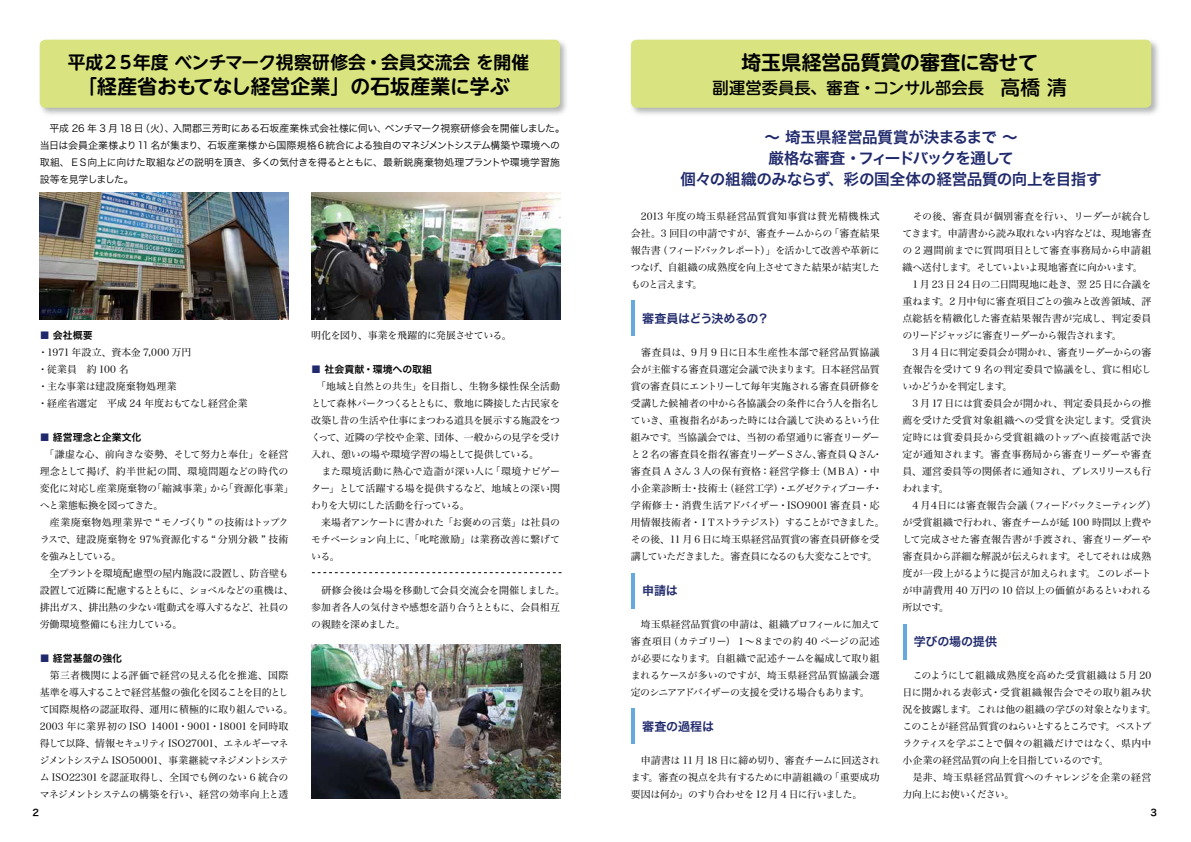
<style>
.page{position:relative;width:1191px;height:842px;background:#fff}
.page>*{position:absolute;margin:0;border:0;box-sizing:border-box;transform-origin:0 0}
.t1{font:700 19.8px "UD Shin M Go Pro De";letter-spacing:-.005em;color:#000}
.t2{font:700 17.7px "UD Shin M Go Pro De";letter-spacing:-.01em;color:#000}
.t3{font:500 16.3px "UD Shin M Go Pro";color:#000}
.t4{font:15.6px/20.5px "Hira Kaku Pro N W6";letter-spacing:-.03em;color:#1f296b;text-align:center}
.t5{font:12px "Hira Kaku Pro N W6";letter-spacing:-.015em;color:#1f296b}
.t6{font:12px "Hira Kaku Pro N W6";letter-spacing:-.035em;color:#1f296b}
.t7{font:9.9px/17px "Hira Min Pro N W3";letter-spacing:-.02em;color:#000}
.t8{font:9.9px/17px "Hira Kaku Pro N W3";letter-spacing:-.025em;color:#000}
.t9{font:9.9px/17px "Hira Min Pro N W3";color:#000}
.t10{font:9.9px "Hira Kaku Pro N W6";letter-spacing:.005em;color:#000}
.t11{font:9.2px "Hira Kaku Pro N W6";color:#000}
.s1{color:#1f296b}
.s2{font-size:19.8px}
</style>
<div class="page">
<svg style="left:39px;top:39px;width:528px;height:76px;background:#dadbd7"></svg>
<div style="left:40px;top:40px;width:520px;height:68px;background:#d9e480;border-radius:6px"></div>
<svg style="left:312px;top:572px;width:249px;height:1px"></svg>
<img style="left:311px;top:192px;width:249px;height:128px">
<img style="left:40px;top:192px;width:248px;height:128px">
<img style="left:312px;top:644px;width:249px;height:155px">
<svg style="left:630px;top:39px;width:529px;height:76px"></svg>
<div style="left:631px;top:40px;width:520px;height:68px;background:#d9e480;border-radius:6px"></div>
<hr style="left:631px;top:301px;width:4px;height:35px;background:#65aadd">
<hr style="left:631px;top:573px;width:4px;height:35px;background:#65aadd">
<hr style="left:631px;top:709px;width:4px;height:35px;background:#65aadd">
<svg style="left:903px;top:624px;width:3px;height:35px"></svg>
<h2 class="t2" style="left:68px;top:48px;width:463px">平成２５年度 ベンチマーク視察研修会・会員交流会 を開催</h2>
<h1 class="t1" style="left:77px;top:71px;width:434px">「経産省おもてなし経営企業」の石坂産業に学ぶ</h1>
<p class="t8" style="left:40px;top:119px;width:527px">　平成 26 年 3 月 18 日（火）、入間郡三芳町にある石坂産業株式会社様に伺い、ベンチマーク視察研修会を開催しました。当日は会員企業様より11 名が集まり、石坂産業様から国際規格６統合による独自のマネジメントシステム構築や環境への取組、ＥＳ向上に向けた取組などの説明を頂き、多くの気付きを得るとともに、最新鋭廃棄物処理プラントや環境学習施設等を見学しました。</p>
<p class="t10" style="left:40px;top:326px;width:55px"><span class="s1">■</span> 会社概要</p>
<p class="t9" style="left:38px;top:343px;width:211px">・1971 年設立、資本金 7,000 万円<br>・従業員　約 100 名<br>・主な事業は建設廃棄物処理業<br>・経産省選定　平成 24 年度おもてなし経営企業</p>
<p class="t10" style="left:40px;top:428px;width:103px"><span class="s1">■</span> 経営理念と企業文化</p>
<p class="t7" style="left:40px;top:445px;width:255px">　「謙虚な心、前向きな姿勢、そして努力と奉仕」を経営理念として掲げ、約半世紀の間、環境問題などの時代の変化に対応し産業廃棄物の「縮減事業」から「資源化事業」へと業態転換を図ってきた。<br>　産業廃棄物処理業界で “ モノづくり” の技術はトップクラスで、建設廃棄物を 97％資源化する“ 分別分級 ” 技術を強みとしている。<br>　全プラントを環境配慮型の屋内施設に設置し、防音壁も設置して近隣に配慮するとともに、ショベルなどの重機は、排出ガス、排出熱の少ない電動式を導入するなど、社員の労働環境整備にも注力している。</p>
<p class="t10" style="left:40px;top:649px;width:84px"><span class="s1">■</span> 経営基盤の強化</p>
<p class="t7" style="left:40px;top:666px;width:255px">　第三者機関による評価で経営の見える化を推進、国際基準を導入することで経営基盤の強化を図ることを目的として国際規格の認証取得、運用に積極的に取り組んでいる。2003 年に業界初の ISO 14001・9001・18001を同時取得して以降、情報セキュリティ ISO27001、エネルギーマネジメントシステム ISO50001、事業継続マネジメントシステム ISO22301を認証取得し、全国でも例のない 6 統合のマネジメントシステムの構築を行い、経営の効率向上と透</p>
<p class="t7" style="left:311px;top:326px;width:202px">明化を図り、事業を飛躍的に発展させている。</p>
<p class="t10" style="left:311px;top:360px;width:122px"><span class="s1">■</span> 社会貢献・環境への取組</p>
<p class="t7" style="left:311px;top:377px;width:250px">　「地域と自然との共生」を目指し、生物多様性保全活動として森林パークつくるとともに、敷地に隣接した古民家を改築し昔の生活や仕事にまつわる道具を展示する施設をつくって、近隣の学校や企業、団体、一般からの見学を受け入れ、憩いの場や環境学習の場として提供している。<br>　また環境活動に熱心で造詣が深い人に「環境ナビゲーター」として活躍する場を提供するなど、地域との深い関わりを大切にした活動を行っている。<br>　来場者アンケートに書かれた｢お褒めの言葉｣は社員のモチベーション向上に、「叱咤激励」は業務改善に繋げている。</p>
<p class="t7" style="left:311px;top:581px;width:255px">　研修会後は会場を移動して会員交流会を開催しました。参加者各人の気付きや感想を語り合うとともに、会員相互の親睦を深めました。</p>
<h1 class="t1" style="left:741px;top:47px;width:298px">埼玉県経営品質賞の審査に寄せて</h1>
<h3 class="t3" style="left:712px;top:74px;width:356px">副運営委員長、審査・コンサル部会長　<span class="s2">高橋 清</span></h3>
<h3 class="t4" style="left:680px;top:127px;width:423px">〜 埼玉県経営品質賞が決まるまで 〜<br>厳格な審査・フィードバックを通して<br>個々の組織のみならず、彩の国全体の経営品質の向上を目指す</h3>
<p class="t7" style="left:631px;top:207px;width:250px;text-align:justify">　2013 年度の埼玉県経営品質賞知事賞は賛光精機株式会社。3 回目の申請ですが、審査チームからの「審査結果報告書（フィードバックレポート）」を活かして改善や革新につなげ、自組織の成熟度を向上させてきた結果が結実したものと言えます。</p>
<p class="t6" style="left:642px;top:307px;width:128px">審査員はどう決めるの？</p>
<p class="t7" style="left:631px;top:343px;width:255px">　審査員は、9 月 9 日に日本生産性本部で経営品質協議会が主催する審査員選定会議で決まります。日本経営品質賞の審査員にエントリーして毎年実施される審査員研修を受講した候補者の中から各協議会の条件に合う人を指名していき、重複指名があった時には合議して決めるという仕組みです。当協議会では、当初の希望通りに審査リーダーと2 名の審査員を指名（審査リーダーSさん、審査員 Qさん・審査員 A さん 3 人の保有資格：経営学修士（ＭＢＡ）・中小企業診断士・技術士（経営工学）・エグゼクティブコーチ・学術修士・消費生活アドバイザー・ISO9001 審査員・応用情報技術者・ＩＴストラテジスト）することができました。その後、11 月 6 日に埼玉県経営品質賞の審査員研修を受講していただきました。審査員になるのも大変なことです。</p>
<p class="t5" style="left:642px;top:580px;width:37px">申請は</p>
<p class="t7" style="left:631px;top:615px;width:250px;text-align:justify">　埼玉県経営品質賞の申請は、組織プロフィールに加えて審査項目（カテゴリー）１〜８までの約 40 ページの記述が必要になります。自組織で記述チームを編成して取り組まれるケースが多いのですが、埼玉県経営品質協議会選定のシニアアドバイザーの支援を受ける場合もあります。</p>
<p class="t5" style="left:642px;top:715px;width:73px">審査の過程は</p>
<p class="t7" style="left:631px;top:751px;width:250px;text-align:justify">　申請書は 11 月 18 日に締め切り、審査チームに回送されます。審査の視点を共有するために申請組織の「重要成功要因は何か」のすり合わせを 12 月 4 日に行いました。</p>
<p class="t7" style="left:902px;top:207px;width:255px">　その後、審査員が個別審査を行い、リーダーが統合してきます。申請書から読み取れない内容などは、現地審査の 2 週間前までに質問項目として審査事務局から申請組織へ送付します。そしていよいよ現地審査に向かいます。　1 月 23 日 24 日の二日間現地に赴き、翌 25 日に合議を重ねます。2 月中旬に審査項目ごとの強みと改善領域、評点総括を精緻化した審査結果報告書が完成し、判定委員のリードジャッジに審査リーダーから報告されます。<br>　3 月 4 日に判定委員会が開かれ、審査リーダーからの審査報告を受けて 9 名の判定委員で協議をし、賞に相応しいかどうかを判定します。<br>　3 月 17 日には賞委員会が開かれ、判定委員長からの推薦を受けた受賞対象組織への受賞を決定します。受賞決定時には賞委員長から受賞組織のトップへ直接電話で決定が通知されます。審査事務局から審査リーダーや審査員、運営委員等の関係者に通知され、プレスリリースも行われます。<br>　4 月４日には審査報告会議（フィードバックミーティング）が受賞組織で行われ、審査チームが延 100 時間以上費やして完成させた審査報告書が手渡され、審査リーダーや審査員から詳細な解説が伝えられます。そしてそれは成熟度が一段上がるように提言が加えられます。このレポートが申請費用 40 万円の10 倍以上の価値があるといわれる所以です。</p>
<p class="t5" style="left:913px;top:631px;width:85px">学びの場の提供</p>
<p class="t7" style="left:902px;top:666px;width:255px">　このようにして組織成熟度を高めた受賞組織は 5 月 20日に開かれる表彰式・受賞組織報告会でその取り組み状況を披露します。これは他の組織の学びの対象となります。このことが経営品質賞のねらいとするところです。ベストプラクティスを学ぶことで個々の組織だけではなく、県内中小企業の経営品質の向上を目指しているのです。<br>　是非、埼玉県経営品質賞へのチャレンジを企業の経営力向上にお使いください。</p>
<p class="t11" style="left:32px;top:804px;width:8px">2</p>
<p class="t11" style="left:1150px;top:804px;width:8px">3</p>
</div>
